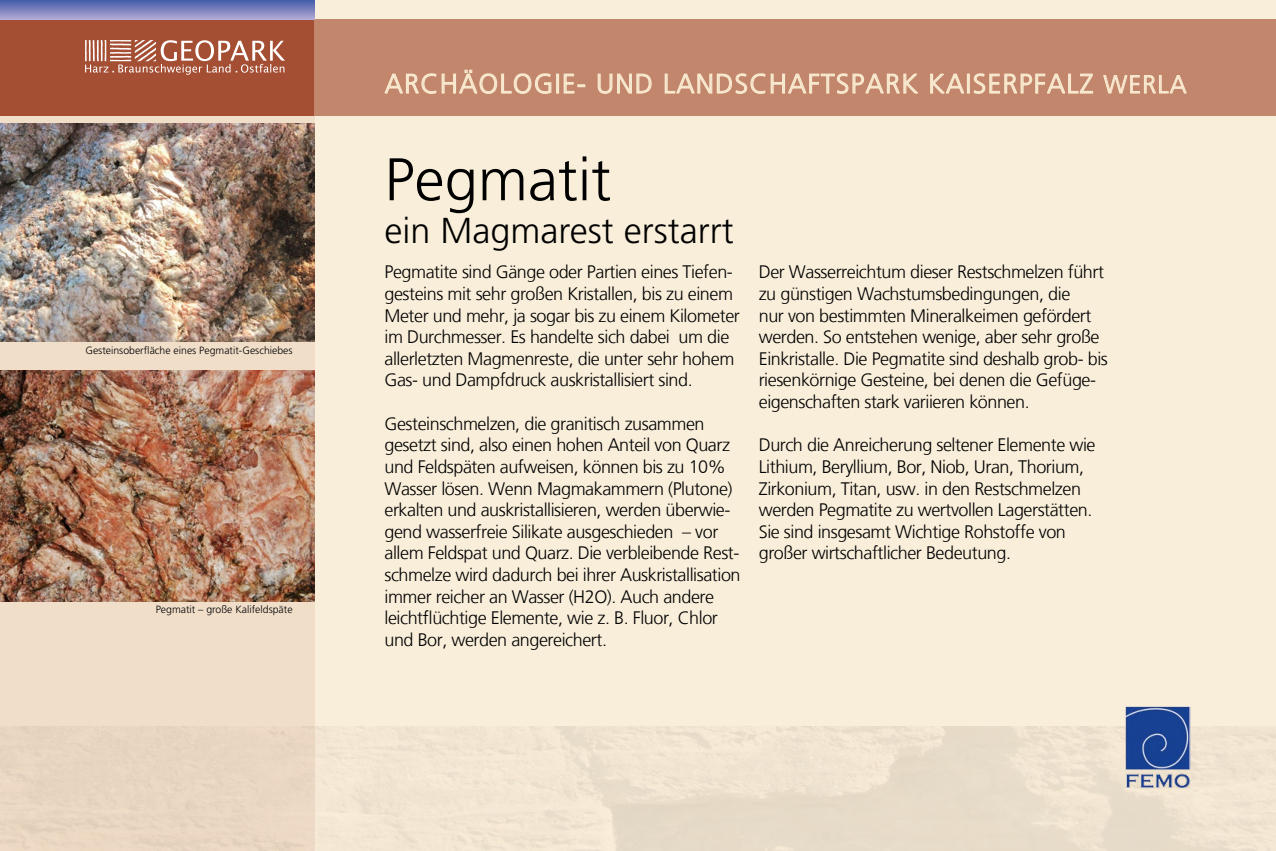
<style>
.page{position:relative;width:1276px;height:851px;background:#fff}
.page>*{position:absolute;margin:0;border:0;box-sizing:border-box;transform-origin:0 0}
.t1{font:300 60px "Frutiger";color:#000}
.t2{font:300 36px "Frutiger";color:#000}
.t3{font:300 27px "Frutiger LT";letter-spacing:.05em;color:#f8e9ce}
.t4{font:300 18px/21.6px "Frutiger LT";letter-spacing:-.025em;color:#000}
.t5{font:300 10.5px "Frutiger";color:#000}
.s1{font-size:25.05px}
</style>
<div class="page">
<div style="left:0;top:0;width:1276px;height:850px;background:#f9eeda"></div>
<img style="left:315px;top:726px;width:961px;height:124px">
<div style="left:0;top:19px;width:1276px;height:97px;background:#c2866d"></div>
<div style="left:0;top:19px;width:314px;height:97px;background:#a44e33"></div>
<svg style="left:0;top:0;width:314px;height:19px;background:#7981be"></svg>
<svg style="left:85px;top:40px;width:200px;height:35px"></svg>
<svg style="left:384px;top:69px;width:168px;height:25px"></svg>
<div style="left:556px;top:74px;width:3px;height:20px;border:1px solid #f8e9ce"></div>
<svg style="left:563px;top:73px;width:22px;height:21px"></svg>
<svg style="left:597px;top:73px;width:55px;height:21px"></svg>
<svg style="left:664px;top:73px;width:254px;height:21px"></svg>
<svg style="left:930px;top:73px;width:34px;height:21px"></svg>
<div style="left:967px;top:74px;width:3px;height:20px;border:1px solid #f8e9ce"></div>
<svg style="left:973px;top:73px;width:120px;height:21px"></svg>
<svg style="left:1103px;top:75px;width:84px;height:19px"></svg>
<img style="left:1124px;top:706px;width:67px;height:81px">
<div style="left:0;top:116px;width:315px;height:734px;background:#f0dec9"></div>
<img style="left:0;top:370px;width:314px;height:231px">
<img style="left:0;top:123px;width:314px;height:218px">
<p class="t5" style="left:85px;top:344px;width:209px">Gesteinsoberfläche eines Pegmatit-Geschiebes</p>
<p class="t5" style="left:156px;top:603px;width:138px">Pegmatit – große Kalifeldspäte</p>
<h3 class="t3" style="left:385px;top:68px;width:803px">ARCHÄOLOGIE- UND LANDSCHAFTSPARK KAISERPFALZ <span class="s1">WERLA</span></h3>
<h1 class="t1" style="left:384px;top:145px;width:228px">Pegmatit</h1>
<h2 class="t2" style="left:384px;top:211px;width:351px">ein Magmarest erstarrt</h2>
<p class="t4" style="left:384px;top:261px;width:357px">Pegmatite sind Gänge oder Partien eines Tiefen&shy;gesteins mit sehr großen Kristallen, bis zu einem Meter und mehr, ja sogar bis zu einem Kilometer im Durchmesser. Es handelte sich dabei um die allerletzten Magmenreste, die unter sehr hohem Gas- und Dampfdruck auskristallisiert sind.</p>
<p class="t4" style="left:384px;top:413px;width:357px">Gesteinschmelzen, die granitisch zusammen gesetzt sind, also einen hohen Anteil von Quarz und Feldspäten aufweisen, können bis zu 10% Wasser lösen. Wenn Magmakammern (Plutone) erkalten und auskristallisieren, werden überwie&shy;gend wasserfreie Silikate ausgeschieden – vor allem Feldspat und Quarz. Die verbleibende Rest&shy;schmelze wird dadurch bei ihrer Auskristallisation immer reicher an Wasser (H2O). Auch andere leichtflüchtige Elemente, wie z. B. Fluor, Chlor und Bor, werden angereichert.</p>
<p class="t4" style="left:759px;top:261px;width:351px">Der Wasserreichtum dieser Restschmelzen führt zu günstigen Wachstumsbedingungen, die<br>nur von bestimmten Mineralkeimen gefördert werden. So entstehen wenige, aber sehr große Einkristalle. Die Pegmatite sind deshalb grob- bis riesenkörnige Gesteine, bei denen die Gefüge&shy;eigenschaften stark variieren können.</p>
<p class="t4" style="left:759px;top:434px;width:338px">Durch die Anreicherung seltener Elemente wie Lithium, Beryllium, Bor, Niob, Uran, Thorium, Zirkonium, Titan, usw. in den Restschmelzen werden Pegmatite zu wertvollen Lagerstätten.<br>Sie sind insgesamt Wichtige Rohstoffe von großer wirtschaftlicher Bedeutung.</p>
</div>
